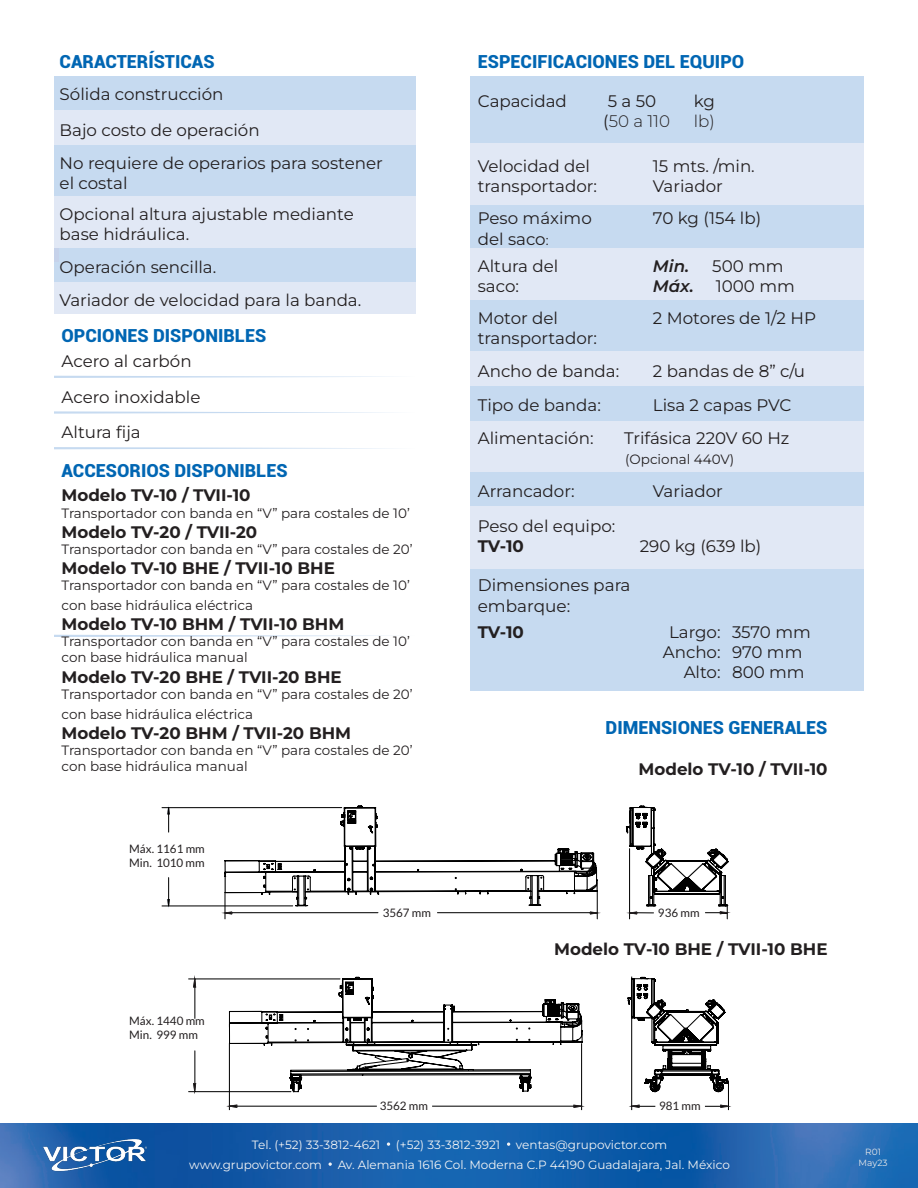
<style>
.page{position:relative;width:918px;height:1188px;background:#fff}
.page>*{position:absolute;margin:0;border:0;box-sizing:border-box;transform-origin:0 0}
.t1{font:900 18px "Roboto";color:#0166b3}
.t2{font:16.8px "Montserrat";color:#231f20}
.t3{font:16.65px/20.1px "Montserrat";color:#231f20}
.t4{font:700 16.65px "Montserrat";color:#231f20}
.t5{font:300 16.65px "Montserrat";color:#231f20}
.t6{font:italic 600 16.65px "Montserrat";color:#231f20}
.t7{font:13.5px/20.1px "Montserrat";color:#231f20}
.t8{font:12px "Montserrat";color:#f2f3f4}
.t9{font:11.7px "Lato";color:#231f20}
.t10{font:9px "Montserrat";color:#e6e7e9}
.s1{font-weight:400}
.s2{font-size:13.5px}
</style>
<div class="page">
<img style="left:0;top:1124px;width:918px;height:64px">
<svg style="left:329px;top:1162px;width:3px;height:4px"></svg>
<svg style="left:387px;top:1142px;width:3px;height:4px"></svg>
<img style="left:43px;top:1138px;width:104px;height:34px">
<div style="left:54px;top:76px;width:362px;height:34px;background:#c6daf0"></div>
<div style="left:54px;top:248px;width:362px;height:35px;background:#c6daf0"></div>
<div style="left:54px;top:110px;width:362px;height:35px;background:#e1e8f5"></div>
<div style="left:54px;top:145px;width:362px;height:51px;background:#c6daf0"></div>
<div style="left:54px;top:196px;width:362px;height:52px;background:#e1e8f5"></div>
<div style="left:54px;top:283px;width:362px;height:31px;background:#e1e8f5"></div>
<hr style="left:54px;top:248px;width:4px;height:13px;background:#c6d2ea">
<svg style="left:54px;top:376px;width:333px;height:2px"></svg>
<svg style="left:54px;top:411px;width:333px;height:3px"></svg>
<div style="left:470px;top:205px;width:394px;height:43px;background:#c6daf0"></div>
<div style="left:470px;top:300px;width:394px;height:51px;background:#c6daf0"></div>
<div style="left:470px;top:142px;width:394px;height:63px;background:#e1e8f5"></div>
<div style="left:470px;top:76px;width:394px;height:66px;background:#c6daf0"></div>
<div style="left:470px;top:248px;width:394px;height:52px;background:#e1e8f5"></div>
<div style="left:470px;top:420px;width:394px;height:52px;background:#e1e8f5"></div>
<div style="left:470px;top:386px;width:394px;height:34px;background:#c6daf0"></div>
<div style="left:470px;top:351px;width:394px;height:35px;background:#e1e8f5"></div>
<div style="left:470px;top:472px;width:394px;height:34px;background:#c6daf0"></div>
<div style="left:470px;top:506px;width:394px;height:63px;background:#e1e8f5"></div>
<svg style="left:54px;top:447px;width:333px;height:2px"></svg>
<svg style="left:54px;top:635px;width:333px;height:2px"></svg>
<div style="left:470px;top:569px;width:394px;height:122px;background:#c6daf0"></div>
<hr style="left:189px;top:1091px;width:102px;height:1px;background:#000">
<hr style="left:189px;top:978px;width:151px;height:1px;background:#000">
<hr style="left:728px;top:1080px;width:1px;height:30px;background:#000">
<hr style="left:631px;top:977px;width:1px;height:133px;background:#000">
<svg style="left:192px;top:978px;width:5px;height:114px"></svg>
<svg style="left:631px;top:1104px;width:98px;height:5px"></svg>
<svg style="left:228px;top:976px;width:501px;height:117px"></svg>
<hr style="left:581px;top:1043px;width:1px;height:67px;background:#000">
<hr style="left:229px;top:1043px;width:1px;height:67px;background:#000">
<svg style="left:228px;top:1104px;width:355px;height:5px"></svg>
<hr style="left:162px;top:905px;width:131px;height:1px;background:#000">
<hr style="left:162px;top:807px;width:180px;height:1px;background:#000">
<svg style="left:166px;top:806px;width:5px;height:101px"></svg>
<svg style="left:625px;top:805px;width:105px;height:114px"></svg>
<svg style="left:224px;top:805px;width:375px;height:114px"></svg>
<p class="t1" style="left:60px;top:48px;width:156px">CARACTERÍSTICAS</p>
<p class="t3" style="left:60px;top:84px;width:165px">Sólida construcción</p>
<p class="t3" style="left:60px;top:119px;width:201px">Bajo costo de operación</p>
<p class="t3" style="left:60px;top:152px;width:325px">No requiere de operarios para sostener el costal</p>
<p class="t3" style="left:60px;top:204px;width:296px">Opcional altura ajustable mediante</p>
<p class="t3" style="left:60px;top:224px;width:131px">base hidráulica.</p>
<p class="t3" style="left:60px;top:257px;width:158px">Operación sencilla.</p>
<p class="t3" style="left:60px;top:290px;width:303px">Variador de velocidad para la banda.</p>
<p class="t1" style="left:62px;top:323px;width:206px">OPCIONES DISPONIBLES</p>
<p class="t3" style="left:62px;top:351px;width:132px">Acero al carbón</p>
<p class="t3" style="left:62px;top:386px;width:140px">Acero inoxidable</p>
<p class="t3" style="left:62px;top:422px;width:81px">Altura fija</p>
<p class="t1" style="left:62px;top:458px;width:228px">ACCESORIOS DISPONIBLES</p>
<p class="t4" style="left:62px;top:484px;width:191px">Modelo TV-10 / TVII-10</p>
<p class="t7" style="left:62px;top:502px;width:350px">Transportador con banda en “V” para costales de 10’</p>
<p class="t4" style="left:62px;top:521px;width:197px">Modelo TV-20 / TVII-20</p>
<p class="t7" style="left:62px;top:539px;width:353px">Transportador con banda en “V” para costales de 20’</p>
<p class="t4" style="left:62px;top:557px;width:275px">Modelo TV-10 BHE / TVII-10 BHE</p>
<p class="t7" style="left:62px;top:575px;width:350px">Transportador con banda en “V” para costales de 10’ con base hidráulica eléctrica</p>
<p class="t4" style="left:62px;top:613px;width:284px">Modelo TV-10 BHM / TVII-10 BHM</p>
<p class="t7" style="left:62px;top:633px;width:350px;line-height:16.2px">Transportador con banda en “V” para costales de 10’ con base hidráulica manual</p>
<p class="t4" style="left:62px;top:666px;width:282px">Modelo TV-20 BHE / TVII-20 BHE</p>
<p class="t7" style="left:62px;top:684px;width:353px">Transportador con banda en “V” para costales de 20’ con base hidráulica eléctrica</p>
<p class="t4" style="left:62px;top:722px;width:291px">Modelo TV-20 BHM / TVII-20 BHM</p>
<p class="t7" style="left:62px;top:742px;width:353px;line-height:16.2px">Transportador con banda en “V” para costales de 20’ con base hidráulica manual</p>
<p class="t9" style="left:129px;top:843px;width:77px">Máx. 1161 mm</p>
<p class="t9" style="left:129px;top:857px;width:77px">Min. 1010 mm</p>
<p class="t1" style="left:478px;top:48px;width:268px">ESPECIFICACIONES DEL EQUIPO</p>
<p class="t3" style="left:478px;top:91px;width:91px">Capacidad</p>
<p class="t3" style="left:608px;top:91px;width:50px">5 a 50</p>
<p class="t3" style="left:694px;top:91px;width:23px">kg</p>
<p class="t5" style="left:603px;top:110px;width:68px"><span class="s1">(</span>50 a 110</p>
<p class="t5" style="left:694px;top:110px;width:23px">lb)</p>
<p class="t3" style="left:478px;top:155px;width:114px">Velocidad del</p>
<p class="t3" style="left:653px;top:155px;width:103px">15 mts. /min.</p>
<p class="t3" style="left:478px;top:175px;width:121px">transportador:</p>
<p class="t3" style="left:653px;top:175px;width:71px">Variador</p>
<p class="t3" style="left:478px;top:208px;width:116px">Peso máximo</p>
<p class="t3" style="left:653px;top:208px;width:110px">70 kg (154 lb)</p>
<p class="t3" style="left:478px;top:228px;width:72px">del saco<span class="s2">:</span></p>
<p class="t3" style="left:478px;top:256px;width:82px">Altura del</p>
<p class="t6" style="left:653px;top:255px;width:38px">Min.</p>
<p class="t3" style="left:712px;top:256px;width:73px">500 mm</p>
<p class="t3" style="left:478px;top:276px;width:43px">saco:</p>
<p class="t6" style="left:653px;top:275px;width:43px">Máx.</p>
<p class="t3" style="left:716px;top:276px;width:81px">1000 mm</p>
<p class="t3" style="left:478px;top:307px;width:82px">Motor del</p>
<p class="t3" style="left:653px;top:307px;width:165px">2 Motores de 1/2 HP</p>
<p class="t3" style="left:478px;top:327px;width:121px">transportador:</p>
<p class="t3" style="left:478px;top:360px;width:143px">Ancho de banda:</p>
<p class="t3" style="left:653px;top:360px;width:154px">2 bandas de 8” c/u</p>
<p class="t3" style="left:478px;top:395px;width:125px">Tipo de banda:</p>
<p class="t3" style="left:653px;top:395px;width:140px">Lisa 2 capas PVC</p>
<p class="t3" style="left:478px;top:428px;width:117px">Alimentación:</p>
<p class="t3" style="left:624px;top:428px;width:167px">Trifásica 220V 60 Hz</p>
<p class="t7" style="left:625px;top:449px;width:111px">(Opcional 440V)</p>
<p class="t3" style="left:478px;top:481px;width:98px">Arrancador:</p>
<p class="t3" style="left:653px;top:481px;width:71px">Variador</p>
<p class="t3" style="left:478px;top:515px;width:139px">Peso del equipo:</p>
<p class="t4" style="left:478px;top:535px;width:48px">TV-10</p>
<p class="t3" style="left:640px;top:535px;width:123px">290 kg (639 lb)</p>
<p class="t2" style="left:478px;top:574px;width:154px">Dimensiones para</p>
<p class="t2" style="left:478px;top:594px;width:94px">embarque:</p>
<p class="t4" style="left:478px;top:621px;width:48px">TV-10</p>
<p class="t3" style="left:669px;top:621px;width:53px">Largo:</p>
<p class="t3" style="left:663px;top:641px;width:59px">Ancho:</p>
<p class="t3" style="left:684px;top:661px;width:38px">Alto:</p>
<p class="t3" style="left:732px;top:622px;width:80px">3570 mm</p>
<p class="t3" style="left:732px;top:642px;width:72px">970 mm</p>
<p class="t3" style="left:732px;top:662px;width:74px">800 mm</p>
<p class="t1" style="left:606px;top:715px;width:223px">DIMENSIONES GENERALES</p>
<p class="t4" style="left:639px;top:758px;width:191px">Modelo TV-10 / TVII-10</p>
<p class="t9" style="left:383px;top:906px;width:50px">3567 mm</p>
<p class="t9" style="left:658px;top:906px;width:43px">936 mm</p>
<p class="t9" style="left:129px;top:1015px;width:77px">Máx. 1440 mm</p>
<p class="t9" style="left:129px;top:1029px;width:70px">Min. 999 mm</p>
<p class="t4" style="left:554px;top:938px;width:275px">Modelo TV-10 BHE / TVII-10 BHE</p>
<p class="t9" style="left:380px;top:1099px;width:50px">3562 mm</p>
<p class="t9" style="left:659px;top:1099px;width:43px">981 mm</p>
<p class="t8" style="left:252px;top:1137px;width:130px">Tel. (+52) 33-3812-4621</p>
<p class="t8" style="left:396px;top:1137px;width:106px">(+52) 33-3812-3921</p>
<p class="t8" style="left:516px;top:1137px;width:153px">ventas@grupovictor.com</p>
<p class="t8" style="left:189px;top:1157px;width:134px">www.grupovictor.com</p>
<p class="t8" style="left:338px;top:1157px;width:394px">Av. Alemania 1616 Col. Moderna C.P 44190 Guadalajara, Jal. México</p>
<p class="t10" style="left:865px;top:1146px;width:17px">R01</p>
<p class="t10" style="left:859px;top:1156px;width:30px">May23</p>
</div>
